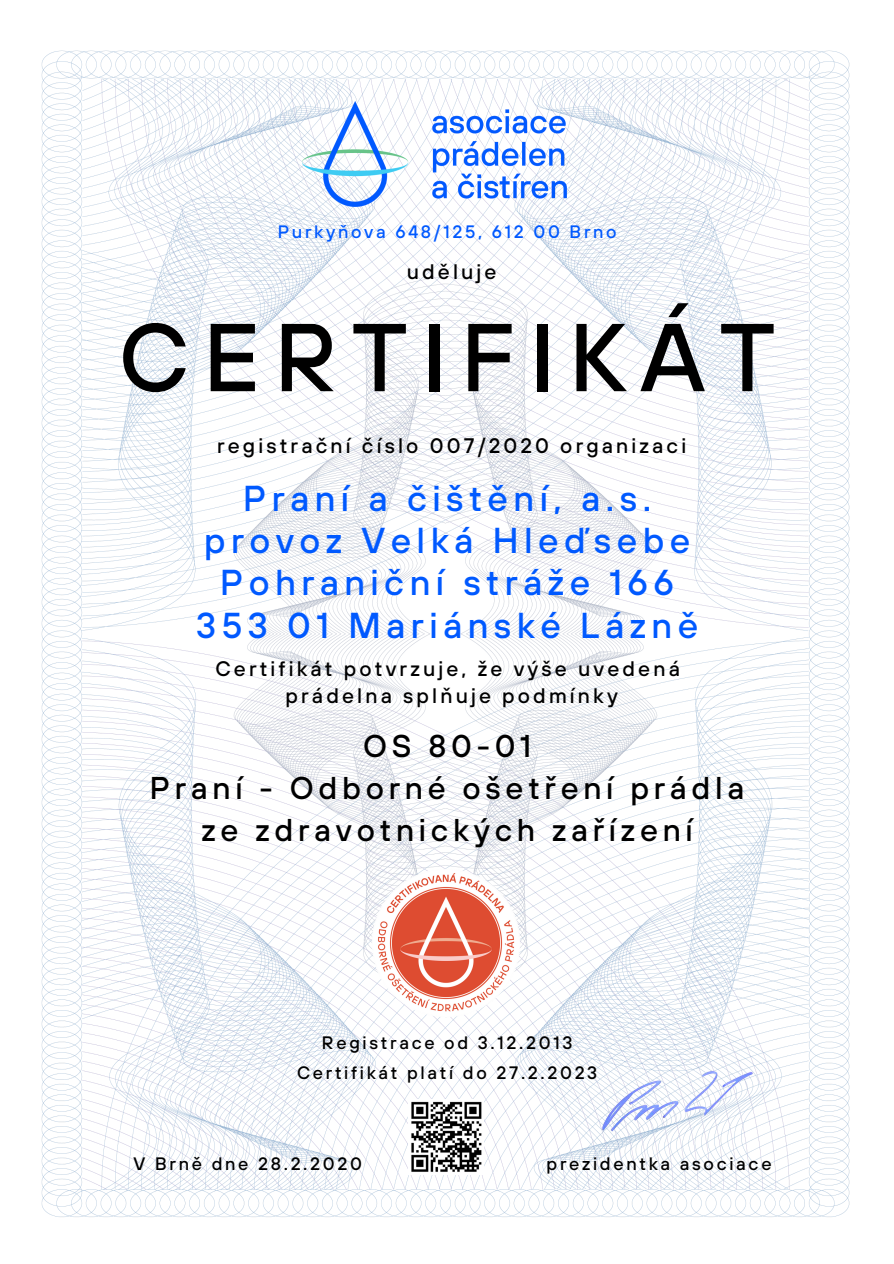
<style>
.page{position:relative;width:894px;height:1264px;background:#fff}
.page>*{position:absolute;margin:0;border:0;box-sizing:border-box;transform-origin:0 0}
.t1{font:500 96px "TT Hoves";letter-spacing:.15em;color:#000}
.t2{font:500 36px "TT Hoves";letter-spacing:.15em;color:#0059ff}
.t3{font:500 31.5px "TT Hoves";letter-spacing:.15em;color:#000}
.t4{font:500 21px "TT Hoves";letter-spacing:.15em;color:#000}
.t5{font:500 18px "TT Hoves";letter-spacing:.15em;color:#000}
.t6{font:500 18px "TT Hoves";letter-spacing:.15em;color:#0059ff}
</style>
<div class="page">
<img style="left:41px;top:50px;width:809px;height:1167px">
<img style="left:303px;top:101px;width:263px;height:105px">
<img style="left:408px;top:1099px;width:75px;height:75px">
<img style="left:368px;top:866px;width:155px;height:154px">
<img style="left:589px;top:1046px;width:182px;height:105px">
<p class="t6" style="left:277px;top:221px;width:340px">Purkyňova 648/125, 612 00 Brno</p>
<p class="t4" style="left:406px;top:260px;width:91px">uděluje</p>
<p class="t1" style="left:119px;top:303px;width:658px">CERTIFIKÁT</p>
<p class="t4" style="left:217px;top:433px;width:470px">registrační číslo 007/2020 organizaci</p>
<p class="t2" style="left:243px;top:478px;width:409px">Praní a čištění, a.s.</p>
<p class="t2" style="left:204px;top:520px;width:487px">provoz Velká Hleďsebe</p>
<p class="t2" style="left:220px;top:562px;width:455px">Pohraniční stráže 166</p>
<p class="t2" style="left:196px;top:604px;width:503px">353 01 Mariánské Lázně</p>
<p class="t4" style="left:215px;top:656px;width:466px">Certifikát potvrzuje, že výše uvedená</p>
<p class="t4" style="left:285px;top:684px;width:333px">prádelna splňuje podmínky</p>
<p class="t3" style="left:363px;top:727px;width:169px">OS 80-01</p>
<p class="t3" style="left:150px;top:770px;width:595px">Praní - Odborné ošetření prádla</p>
<p class="t3" style="left:201px;top:812px;width:492px">ze zdravotnických zařízení</p>
<p class="t5" style="left:322px;top:1032px;width:252px">Registrace od 3.12.2013</p>
<p class="t5" style="left:297px;top:1062px;width:302px">Certifikát platí do 27.2.2023</p>
<p class="t5" style="left:133px;top:1153px;width:230px">V Brně dne 28.2.2020</p>
<p class="t5" style="left:546px;top:1153px;width:226px">prezidentka asociace</p>
</div>
